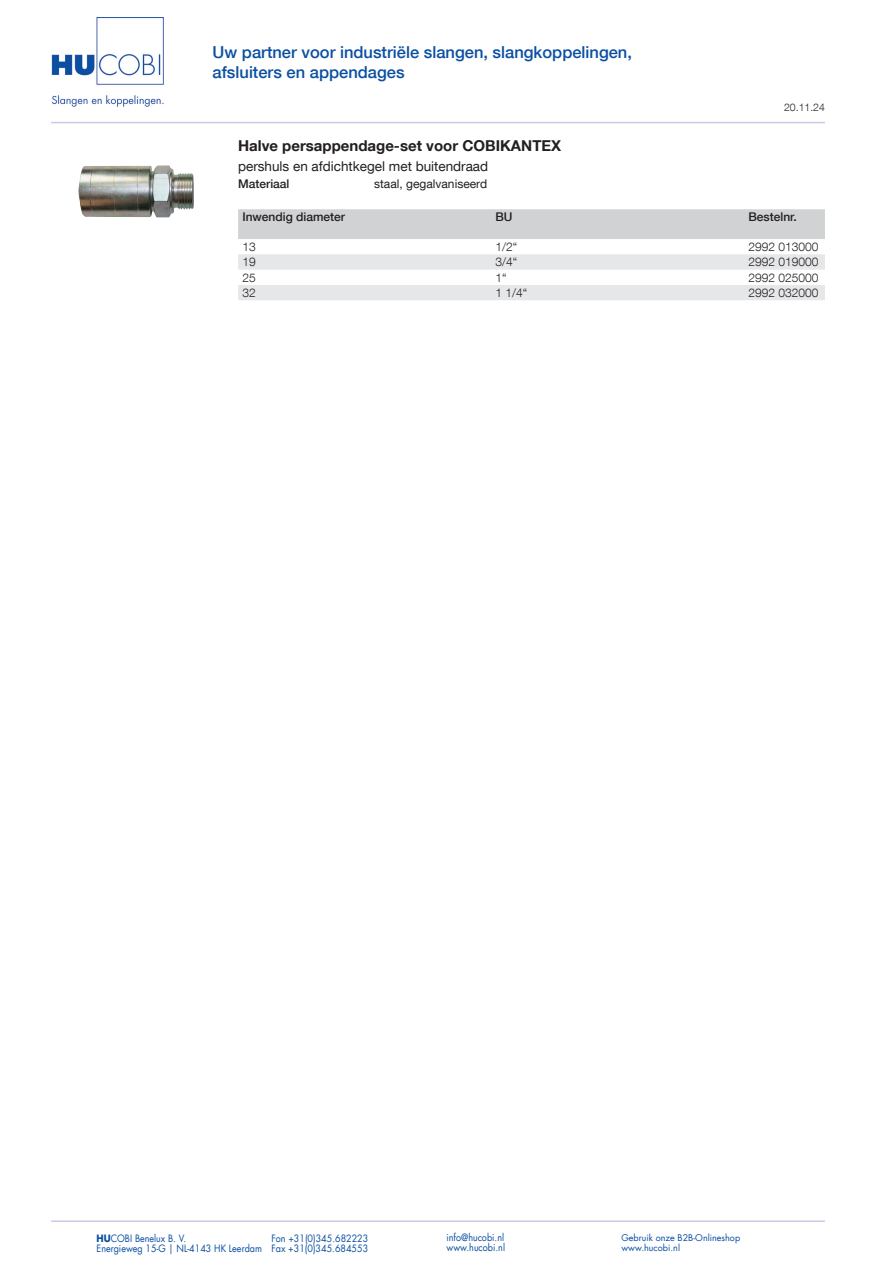
<style>
.page{position:relative;width:893px;height:1263px;background:#fff}
.page>*{position:absolute;margin:0;border:0;box-sizing:border-box;transform-origin:0 0}
.t1{font:500 16.5px/19.8px "Helvetica Neue LT Com";color:#0a4fa2}
.t2{font:700 15px "Helvetica Neue LT Com";color:#231f20}
.t3{font:13.5px "Helvetica Neue LT Com";color:#231f20}
.t4{font:300 12px "Helvetica Neue LT Com";color:#231f20}
.t5{font:500 12px "Helvetica Neue LT Com";color:#231f20}
.t6{font:12px "Helvetica Neue LT Com";color:#231f20}
.t7{font:300 10.5px "Helvetica Neue LT Com";color:#231f20}
.t8{font:9.9px "Futura LT";color:#0a4fa2;scale:.91 1}
.t9{font:9px "Futura LT";color:#0a4fa2}
.s1{font-weight:700}
</style>
<div class="page">
<hr style="left:51px;top:122px;width:774px;height:1px;background:#c7cbe6">
<hr style="left:51px;top:1220px;width:774px;height:2px;background:#c7cbe6">
<img style="left:51px;top:17px;width:113px;height:90px">
<div style="left:238px;top:209px;width:587px;height:30px;background:#d1d2d4"></div>
<svg style="left:238px;top:254px;width:587px;height:46px"></svg>
<img style="left:78px;top:165px;width:116px;height:53px">
<h1 class="t1" style="left:213px;top:42px;width:421px">Uw partner voor industriële slangen, slangkoppelingen, afsluiters en appendages</h1>
<p class="t7" style="left:784px;top:101px;width:42px">20.11.24</p>
<h2 class="t2" style="left:238px;top:136px;width:325px">Halve persappendage-set voor COBIKANTEX</h2>
<h3 class="t3" style="left:238px;top:158px;width:252px">pershuls en afdichtkegel met buitendraad</h3>
<p class="t5" style="left:238px;top:177px;width:53px">Materiaal</p>
<p class="t6" style="left:374px;top:176px;width:114px">staal, gegalvaniseerd</p>
<p class="t5" style="left:242px;top:210px;width:104px">Inwendig diameter</p>
<p class="t5" style="left:495px;top:210px;width:19px">BU</p>
<p class="t5" style="left:748px;top:210px;width:50px">Bestelnr.</p>
<p class="t4" style="left:242px;top:239px;width:15px">13</p>
<p class="t4" style="left:495px;top:239px;width:23px">1/2“</p>
<p class="t4" style="left:748px;top:239px;width:72px">2992 013000</p>
<p class="t4" style="left:242px;top:255px;width:15px">19</p>
<p class="t4" style="left:495px;top:255px;width:23px">3/4“</p>
<p class="t4" style="left:748px;top:255px;width:72px">2992 019000</p>
<p class="t4" style="left:242px;top:270px;width:15px">25</p>
<p class="t4" style="left:495px;top:270px;width:13px">1“</p>
<p class="t4" style="left:748px;top:270px;width:72px">2992 025000</p>
<p class="t4" style="left:242px;top:285px;width:15px">32</p>
<p class="t4" style="left:495px;top:285px;width:33px">1 1/4“</p>
<p class="t4" style="left:748px;top:285px;width:72px">2992 032000</p>
<p class="t8" style="left:97px;top:1232px;width:100px"><span class="s1">HU</span>COBI Benelux B. V.</p>
<p class="t8" style="left:271px;top:1232px;width:108px">Fon +31(0)345.682223</p>
<p class="t8" style="left:446px;top:1231px;width:65px">info@hucobi.nl</p>
<p class="t9" style="left:621px;top:1231px;width:120px">Gebruik onze B2B-Onlineshop</p>
<p class="t8" style="left:97px;top:1242px;width:300px">Energieweg 15-G | NL-4143 HK Leerdam Fax +31(0)345.684553</p>
<p class="t8" style="left:446px;top:1241px;width:66px">www.hucobi.nl</p>
<p class="t9" style="left:621px;top:1242px;width:60px">www.hucobi.nl</p>
</div>
